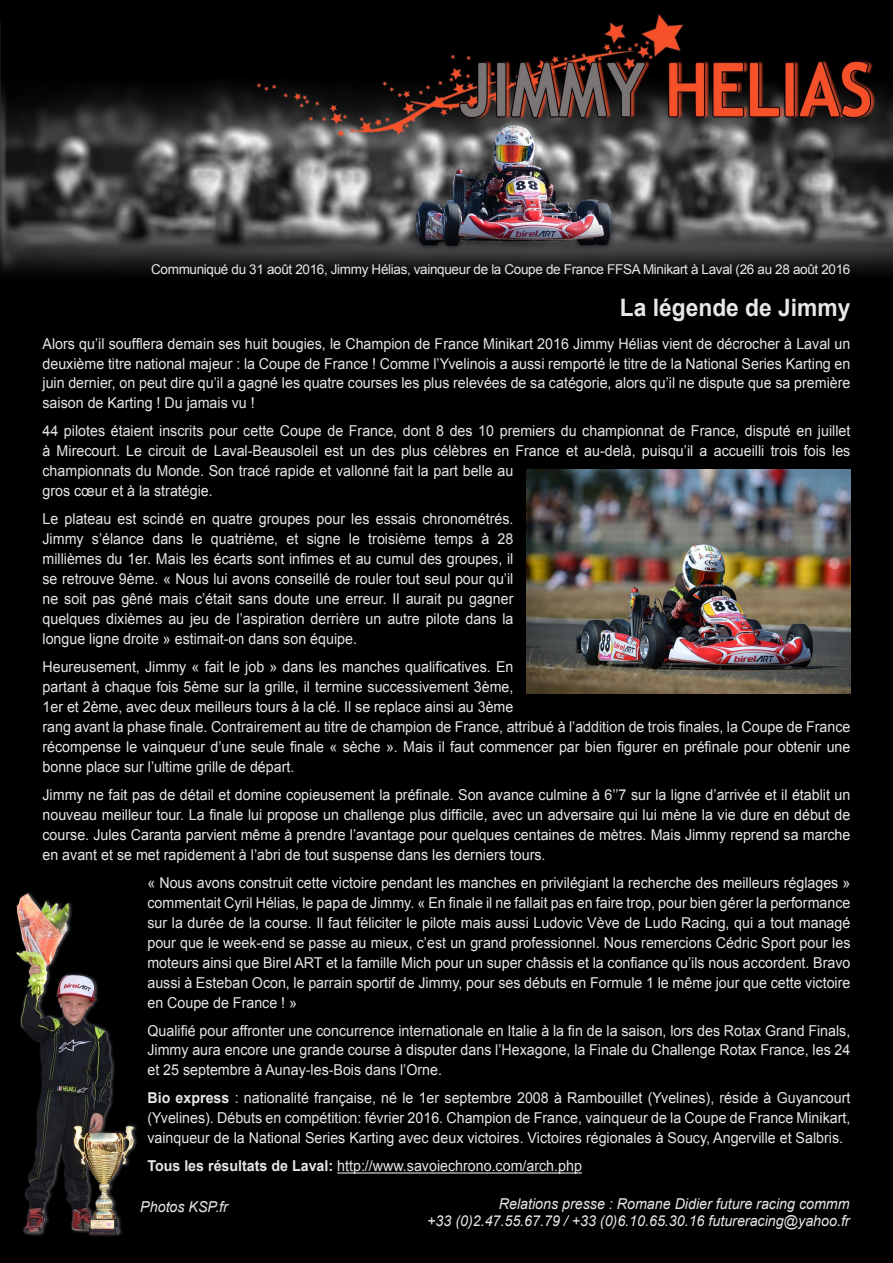
<style>
.page{position:relative;width:893px;height:1263px;background:#fff}
.page>*{position:absolute;margin:0;border:0;box-sizing:border-box;transform-origin:0 0}
.t1{font:700 24px "Arial";color:#e6e7e9;scale:.95 1}
.t2{font:15px/20px "Arial";color:#e6e7e9;text-align:justify;scale:.95 1}
.t3{font:italic 15px "Arial";color:#e6e7e9;scale:.95 1}
.t4{font:13.5px "Arial";letter-spacing:-.025em;color:#e6e7e9}
.s1{font-weight:700}
</style>
<div class="page">
<img style="left:0;top:0;width:893px;height:1263px">
<hr style="left:337px;top:1172px;width:245px;height:1px;background:#e6e7e9">
<img style="left:526px;top:470px;width:324px;height:223px">
<p class="t4" style="left:151px;top:261px;width:701px">Communiqué du 31 août 2016, Jimmy Hélias, vainqueur de la Coupe de France FFSA Minikart à Laval (26 au 28 août 2016</p>
<p class="t1" style="left:620px;top:292px;width:244px">La légende de Jimmy</p>
<p class="t2" style="left:43px;top:333px;width:852px">Alors qu’il soufflera demain ses huit bougies, le Champion de France Minikart 2016 Jimmy Hélias vient de décrocher à Laval un deuxième titre national majeur : la Coupe de France ! Comme l’Yvelinois a aussi remporté le titre de la National Series Karting en juin dernier, on peut dire qu’il a gagné les quatre courses les plus relevées de sa catégorie, alors qu’il ne dispute que sa première saison de Karting ! Du jamais vu !</p>
<p class="t2" style="left:43px;top:421px;width:852px;text-align:left">44 pilotes étaient inscrits pour cette Coupe de France, dont 8 des 10 premiers du championnat de France, disputé en juillet à Mirecourt. Le circuit de Laval-Beausoleil est un des plus célèbres en France et au-delà, puisqu’il a accueilli trois fois les championnats du Monde. Son tracé rapide et vallonné fait la part belle au<br>gros cœur et à la stratégie.</p>
<p class="t2" style="left:43px;top:509px;width:497px">Le plateau est scindé en quatre groupes pour les essais chronométrés.<br>Jimmy s’élance dans le quatrième, et signe le troisième temps à 28 millièmes du 1er. Mais les écarts sont infimes et au cumul des groupes, il se retrouve 9ème. « Nous lui avons conseillé de rouler tout seul pour qu’il ne soit pas gêné mais c’était sans doute une erreur. Il aurait pu gagner quelques dixièmes au jeu de l’aspiration derrière un autre pilote dans la longue ligne droite » estimait-on dans son équipe.</p>
<p class="t2" style="left:43px;top:657px;width:852px;text-align:left">Heureusement, Jimmy « fait le job » dans les manches qualificatives. En<br>partant à chaque fois 5ème sur la grille, il termine successivement 3ème,<br>1er et 2ème, avec deux meilleurs tours à la clé. Il se replace ainsi au 3ème<br>rang avant la phase finale. Contrairement au titre de champion de France, attribué à l’addition de trois finales, la Coupe de France récompense le vainqueur d’une seule finale « sèche ». Mais il faut commencer par bien figurer en préfinale pour obtenir une bonne place sur l’ultime grille de départ.</p>
<p class="t2" style="left:43px;top:785px;width:852px">Jimmy ne fait pas de détail et domine copieusement la préfinale. Son avance culmine à 6’’7 sur la ligne d’arrivée et il établit un nouveau meilleur tour. La finale lui propose un challenge plus difficile, avec un adversaire qui lui mène la vie dure en début de course. Jules Caranta parvient même à prendre l’avantage pour quelques centaines de mètres. Mais Jimmy reprend sa marche en avant et se met rapidement à l’abri de tout suspense dans les derniers tours.</p>
<p class="t2" style="left:147px;top:873px;width:741px">« Nous avons construit cette victoire pendant les manches en privilégiant la recherche des meilleurs réglages » commentait Cyril Hélias, le papa de Jimmy. « En finale il ne fallait pas en faire trop, pour bien gérer la performance sur la durée de la course. Il faut féliciter le pilote mais aussi Ludovic Vève de Ludo Racing, qui a tout managé pour que le week-end se passe au mieux, c’est un grand professionnel. Nous remercions Cédric Sport pour les moteurs ainsi que Birel ART et la famille Mich pour un super châssis et la confiance qu’ils nous accordent. Bravo aussi à Esteban Ocon, le parrain sportif de Jimmy, pour ses débuts en Formule 1 le même jour que cette victoire en Coupe de France ! »</p>
<p class="t2" style="left:147px;top:1020px;width:742px">Qualifié pour affronter une concurrence internationale en Italie à la fin de la saison, lors des Rotax Grand Finals, Jimmy aura encore une grande course à disputer dans l’Hexagone, la Finale du Challenge Rotax France, les 24 et 25 septembre à Aunay-les-Bois dans l’Orne.</p>
<p class="t2" style="left:147px;top:1088px;width:741px"><span class="s1">Bio express</span> : nationalité française, né le 1er septembre 2008 à Rambouillet (Yvelines), réside à Guyancourt (Yvelines). Débuts en compétition: février 2016. Champion de France, vainqueur de la Coupe de France Minikart, vainqueur de la National Series Karting avec deux victoires. Victoires régionales à Soucy, Angerville et Salbris.</p>
<p class="t2" style="left:147px;top:1156px;width:459px"><span class="s1">Tous les résultats de Laval:</span> http://www.savoiechrono.com/arch.php</p>
<p class="t3" style="left:140px;top:1197px;width:94px">Photos KSP.fr</p>
<p class="t3" style="left:499px;top:1194px;width:371px">Relations presse : Romane Didier future racing commm</p>
<p class="t3" style="left:427px;top:1211px;width:446px">+33 (0)2.47.55.67.79 / +33 (0)6.10.65.30.16 futureracing@yahoo.fr</p>
</div>
